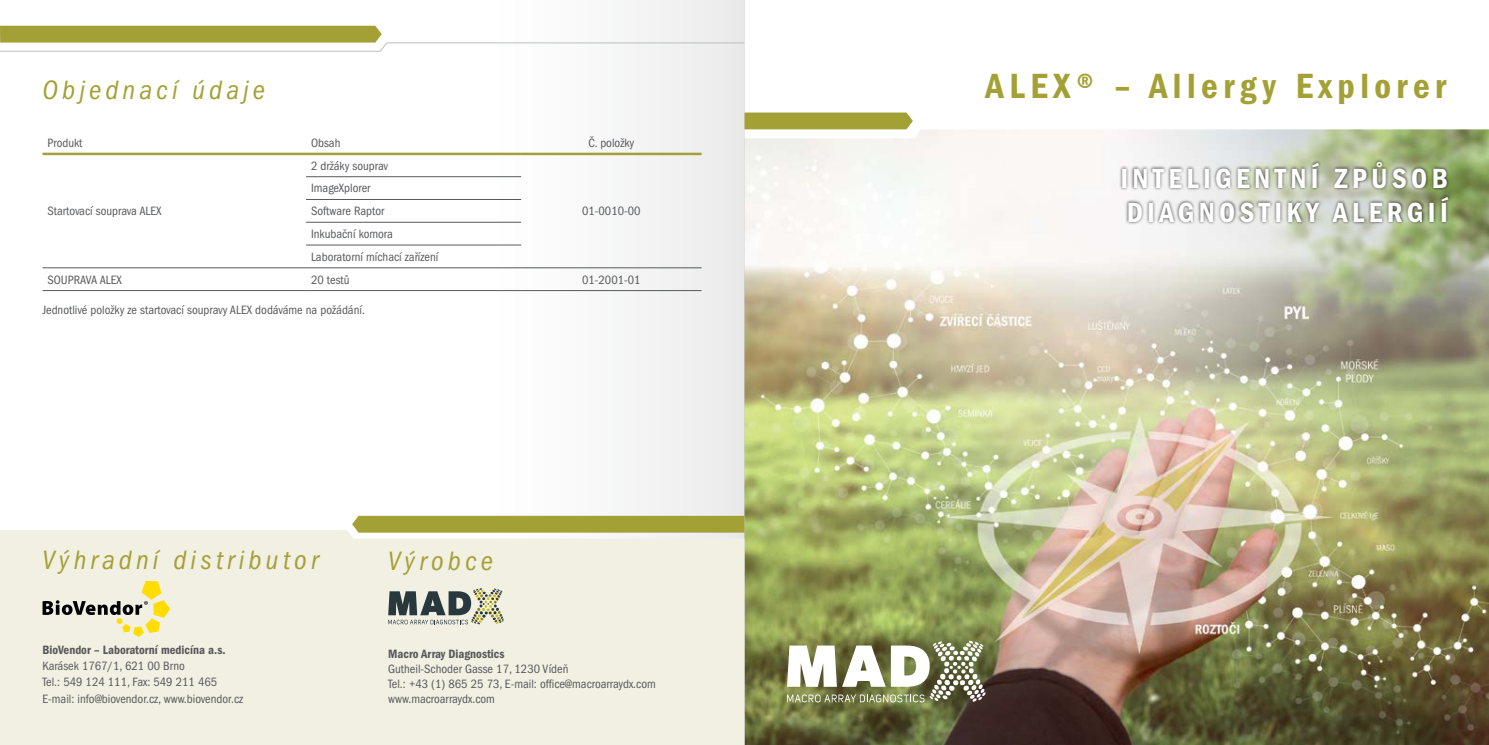
<style>
.page{position:relative;width:1489px;height:745px;background:#fff}
.page>*{position:absolute;margin:0;border:0;box-sizing:border-box;transform-origin:0 0}
.t1{font:36.25px "ITC Franklin Gothic Std Dm Cd";letter-spacing:.15em;color:#a3a136}
.t2{font:28.75px/33.8px "ITC Franklin Gothic Std Dm Cd";letter-spacing:.15em;color:#fff}
.t3{font:italic condensed 27.5px "ITC Franklin Gothic Std";letter-spacing:.15em;color:#a3a136}
.t4{font:condensed 12.5px/22.8px "ITC Franklin Gothic Std";color:#58595b}
.t5{font:12.5px "ITC Franklin Gothic Std Dm Cd";color:#58595b}
</style>
<div class="page">
<img style="left:744px;top:129px;width:744px;height:615px">
<div style="left:496px;top:0;width:248px;height:744px;background:#f5f6f6"></div>
<div style="left:1119px;top:158px;width:332px;height:66px;background:#000;opacity:.75"></div>
<svg style="left:744px;top:112px;width:168px;height:17px;background:#a7a53f"></svg>
<div style="left:0;top:530px;width:744px;height:214px;background:#f2f0e3"></div>
<div style="left:352px;top:515px;width:392px;height:17px;background:#a3a136"></div>
<svg style="left:43px;top:580px;width:127px;height:56px;background:#dbd6b4"></svg>
<svg style="left:0;top:26px;width:745px;height:26px"></svg>
<svg style="left:787px;top:640px;width:198px;height:62px"></svg>
<hr style="left:306px;top:176px;width:215px;height:1px;background:#58595b">
<hr style="left:306px;top:199px;width:215px;height:1px;background:#58595b">
<hr style="left:306px;top:222px;width:215px;height:1px;background:#58595b">
<hr style="left:306px;top:244px;width:215px;height:1px;background:#58595b">
<hr style="left:43px;top:267px;width:263px;height:1px;background:#58595b">
<hr style="left:306px;top:267px;width:215px;height:1px;background:#58595b">
<hr style="left:521px;top:267px;width:180px;height:1px;background:#58595b">
<hr style="left:43px;top:290px;width:263px;height:1px;background:#58595b">
<hr style="left:306px;top:290px;width:215px;height:1px;background:#58595b">
<hr style="left:521px;top:290px;width:180px;height:1px;background:#58595b">
<hr style="left:43px;top:153px;width:263px;height:2px;background:#a3a136">
<hr style="left:306px;top:153px;width:215px;height:2px;background:#a3a136">
<hr style="left:521px;top:153px;width:180px;height:2px;background:#a3a136">
<svg style="left:388px;top:588px;width:116px;height:36px;background:#9ea396"></svg>
<h3 class="t3" style="left:43px;top:74px;width:224px">Objednací údaje</h3>
<p class="t4" style="left:48px;top:131px;width:36px">Produkt</p>
<p class="t4" style="left:311px;top:131px;width:31px">Obsah</p>
<p class="t4" style="left:588px;top:131px;width:47px">Č. položky</p>
<p class="t4" style="left:48px;top:199px;width:115px">Startovací souprava ALEX</p>
<p class="t4" style="left:311px;top:154px;width:79px">2 držáky souprav</p>
<p class="t4" style="left:311px;top:177px;width:129px">ImageXplorer<br>Software Raptor<br>Inkubační komora<br>Laboratorní míchací zařízení</p>
<p class="t4" style="left:582px;top:199px;width:60px">01-0010-00</p>
<p class="t4" style="left:48px;top:268px;width:76px">SOUPRAVA ALEX</p>
<p class="t4" style="left:311px;top:268px;width:40px">20 testů</p>
<p class="t4" style="left:582px;top:268px;width:60px">01-2001-01</p>
<p class="t4" style="left:43px;top:298px;width:324px">Jednotlivé položky ze startovací soupravy ALEX dodáváme na požádání.</p>
<h3 class="t3" style="left:43px;top:544px;width:277px">Výhradní distributor</h3>
<p class="t5" style="left:43px;top:642px;width:185px">BioVendor – Laboratorní medicína a.s.</p>
<p class="t4" style="left:43px;top:657px;width:202px;line-height:16.2px">Karásek 1767/1, 621 00 Brno<br>Tel.: 549 124 111, Fax: 549 211 465<br>E-mail: info@biovendor.cz, www.biovendor.cz</p>
<h3 class="t3" style="left:388px;top:545px;width:106px">Výrobce</h3>
<p class="t5" style="left:388px;top:646px;width:118px">Macro Array Diagnostics</p>
<p class="t4" style="left:388px;top:661px;width:269px;line-height:15px">Gutheil-Schoder Gasse 17, 1230 Vídeň<br>Tel.: +43 (1) 865 25 73, E-mail: office@macroarraydx.com www.macroarraydx.com</p>
<h1 class="t1" style="left:985px;top:65px;width:462px">ALEX® – Allergy Explorer</h1>
<h2 class="t2" style="left:1120px;top:162px;width:329px">INTELIGENTNÍ ZPŮSOB<br>DIAGNOSTIKY ALERGIÍ</h2>
</div>
